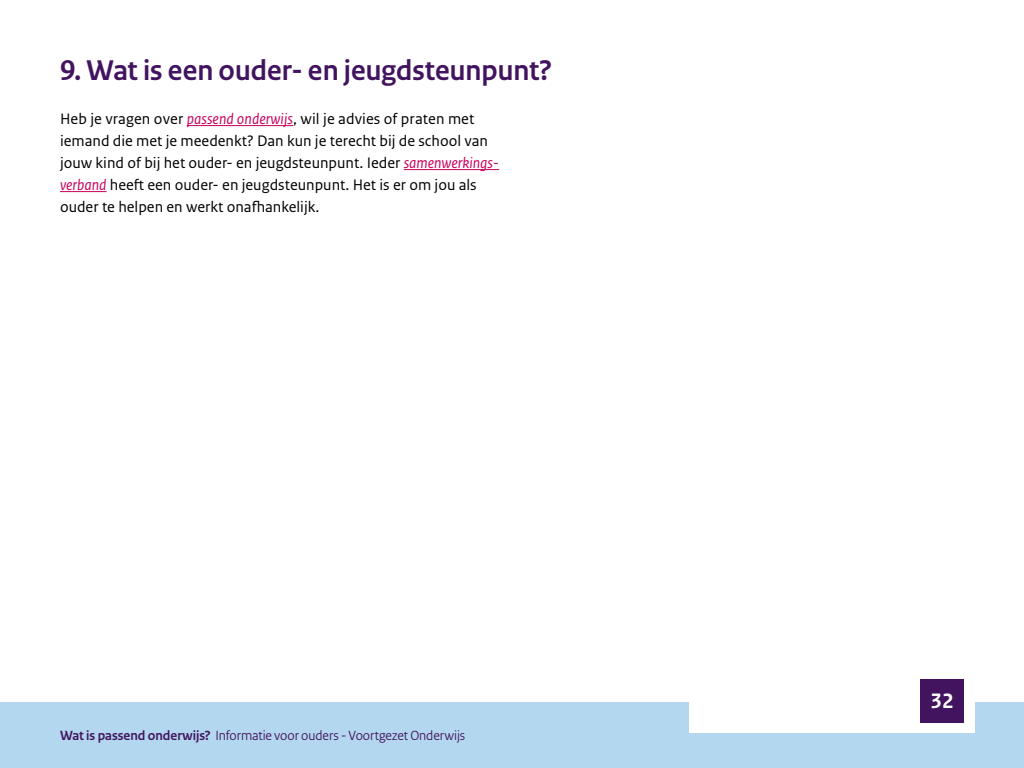
<style>
.page{position:relative;width:1024px;height:768px;background:#fff}
.page>*{position:absolute;margin:0;border:0;box-sizing:border-box;transform-origin:0 0}
.Pagina_Titel{font:700 30px "Rijksoverheid Sans Heading";color:#42145f}
.t1{font:700 22px "Rijksoverheid Sans Text";color:#fff}
.Broodtekst{font:16px/22px "Rijksoverheid Sans Text";color:#000}
.t2{font:14px "Rijksoverheid Sans Heading";letter-spacing:-.005em;color:#42145f}
.s1{font-style:italic;color:#ca005d}
.s2{font-weight:700}
</style>
<div class="page">
<hr style="left:187px;top:125px;width:106px;height:1px;background:#ca005d">
<hr style="left:404px;top:169px;width:95px;height:1px;background:#ca005d">
<hr style="left:60px;top:191px;width:47px;height:1px;background:#ca005d">
<div style="left:0;top:702px;width:1024px;height:66px;background:#b2d7ee"></div>
<div style="left:689px;top:670px;width:286px;height:63px;background:#fff"></div>
<div style="left:920px;top:679px;width:44px;height:44px;background:#42145f"></div>
<h2 class="Pagina_Titel" style="left:60px;top:53px;width:493px">9. Wat is een ouder- en jeugdsteunpunt?</h2>
<p class="Broodtekst" style="left:60px;top:108px;width:441px">Heb je vragen over <span class="s1">passend onderwijs</span>, wil je advies of praten met iemand die met je meedenkt? Dan kun je terecht bij de school van jouw kind of bij het ouder- en jeugdsteunpunt. Ieder <span class="s1">samenwerkings&shy;verband</span> heeft een ouder- en jeugdsteunpunt. Het is er om jou als ouder te helpen en werkt onafhankelijk.</p>
<p class="t2" style="left:60px;top:728px;width:407px"><span class="s2">Wat is passend onderwijs?</span> Informatie voor ouders - Voortgezet Onderwijs</p>
<h2 class="t1" style="left:930px;top:689px;width:25px">32</h2>
</div>
